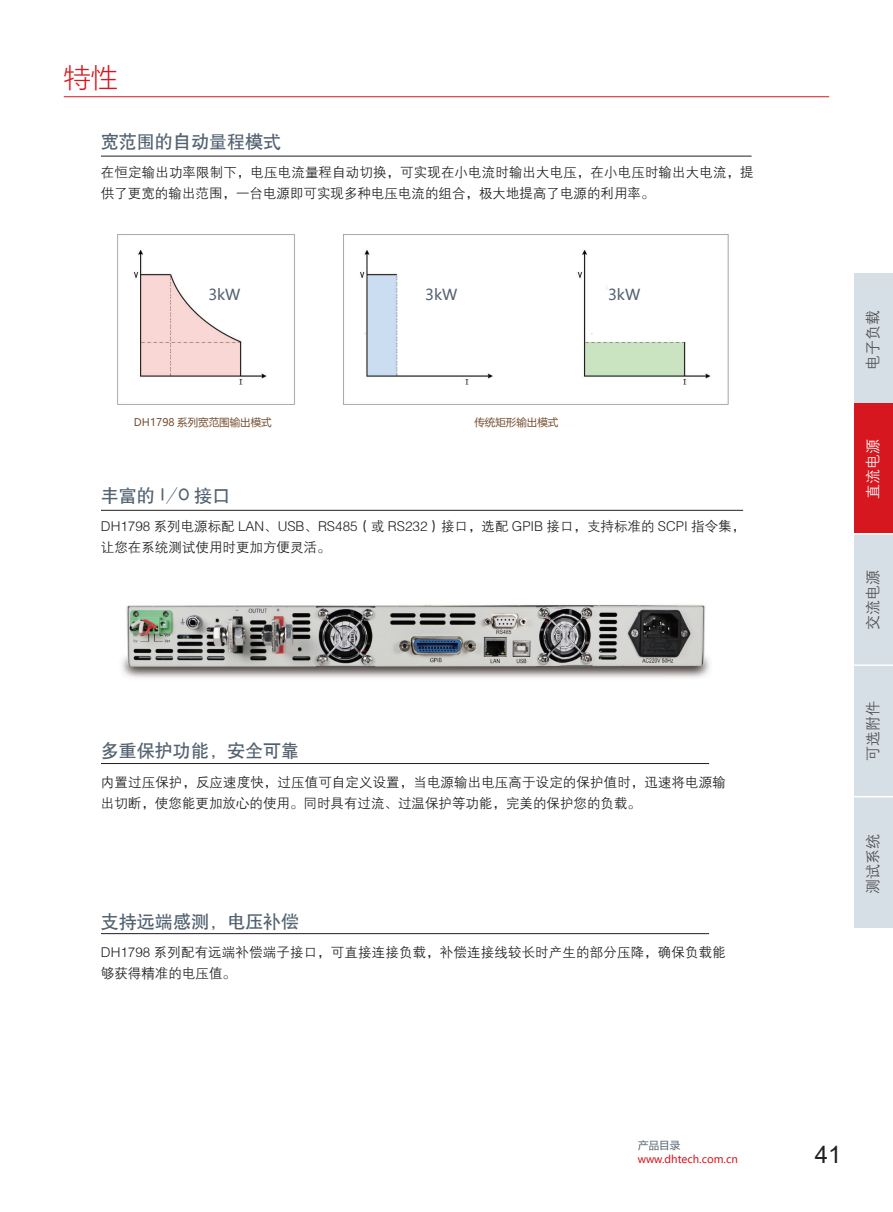
<style>
.page{position:relative;width:893px;height:1212px;background:#fff}
.page>*{position:absolute;margin:0;border:0;box-sizing:border-box;transform-origin:0 0}
.t1{font:300 27px "Microsoft Ya Hei";color:#d7171f}
.t2{font:24px "Arial";color:#231f20}
.t3{font:18px "H Yb 1 gj";color:#536270}
.t4{font:15px "FZZDXJW GB1 0";color:#4b4c4d}
.t5{font:15px "Microsoft Ya Hei";color:#536270}
.t6{font:15px "FZZDXJW GB1 0";color:#fff}
.t7{font:13.5px/21px "FZZDXJW GB1 0";color:#231f20}
.t8{font:10.5px "Microsoft Ya Hei";color:#754f30}
.t9{font:10.5px "Microsoft Ya Hei";color:#d7171f}
.t10{font:10.5px "Microsoft Ya Hei";color:#536270}
</style>
<div class="page">
<div style="left:854px;top:273px;width:39px;height:654px;background:#d7dfe6"></div>
<div style="left:854px;top:403px;width:39px;height:130px;background:#d7171f"></div>
<hr style="left:853px;top:533px;width:40px;height:1px;background:#fff">
<hr style="left:853px;top:664px;width:40px;height:2px;background:#fff">
<hr style="left:853px;top:796px;width:40px;height:1px;background:#fff">
<hr style="left:64px;top:96px;width:765px;height:1px;background:#d7171f">
<hr style="left:101px;top:510px;width:642px;height:1px;background:#231f20">
<hr style="left:101px;top:156px;width:651px;height:1px;background:#231f20">
<hr style="left:101px;top:763px;width:608px;height:1px;background:#231f20">
<hr style="left:101px;top:933px;width:608px;height:1px;background:#231f20">
<img style="left:117px;top:234px;width:612px;height:171px">
<img style="left:122px;top:604px;width:588px;height:74px">
<h1 class="t1" style="left:64px;top:59px;width:55px">特性</h1>
<h3 class="t3" style="left:101px;top:132px;width:181px">宽范围的自动量程模式</h3>
<p class="t7" style="left:101px;top:162px;width:654px">在恒定输出功率限制下，电压电流量程自动切换，可实现在小电流时输出大电压，在小电压时输出大电流，提供了更宽的输出范围，一台电源即可实现多种电压电流的组合，极大地提高了电源的利用率。</p>
<p class="t5" style="left:208px;top:284px;width:34px">3kW</p>
<p class="t5" style="left:425px;top:284px;width:34px">3kW</p>
<p class="t5" style="left:608px;top:284px;width:34px">3kW</p>
<p class="t8" style="left:134px;top:415px;width:139px">DH1798 系列宽范围输出模式</p>
<p class="t8" style="left:474px;top:415px;width:85px">传统矩形输出模式</p>
<h3 class="t3" style="left:101px;top:487px;width:131px">丰富的 I/O 接口</h3>
<p class="t7" style="left:101px;top:517px;width:646px">DH1798 系列电源标配 LAN、USB、RS485（或 RS232）接口，选配 GPIB 接口，支持标准的 SCPI 指令集，让您在系统测试使用时更加方便灵活。</p>
<h3 class="t3" style="left:101px;top:742px;width:199px">多重保护功能，安全可靠</h3>
<p class="t7" style="left:101px;top:772px;width:626px">内置过压保护，反应速度快，过压值可自定义设置，当电源输出电压高于设定的保护值时，迅速将电源输出切断，使您能更加放心的使用。同时具有过流、过温保护等功能，完美的保护您的负载。</p>
<h3 class="t3" style="left:101px;top:912px;width:199px">支持远端感测，电压补偿</h3>
<p class="t7" style="left:101px;top:942px;width:626px">DH1798 系列配有远端补偿端子接口，可直接连接负载，补偿连接线较长时产生的部分压降，确保负载能够获得精准的电压值。</p>
<p class="t4" style="left:865px;top:370px;width:61px;rotate:-90deg">电子负载</p>
<p class="t6" style="left:865px;top:499px;width:62px;rotate:-90deg">直流电源</p>
<p class="t4" style="left:865px;top:630px;width:61px;rotate:-90deg">交流电源</p>
<p class="t4" style="left:865px;top:761px;width:61px;rotate:-90deg">可选附件</p>
<p class="t4" style="left:865px;top:894px;width:61px;rotate:-90deg">测试系统</p>
<p class="t10" style="left:638px;top:1138px;width:43px">产品目录</p>
<p class="t9" style="left:638px;top:1151px;width:102px">www.dhtech.com.cn</p>
<h2 class="t2" style="left:815px;top:1138px;width:28px">41</h2>
</div>
